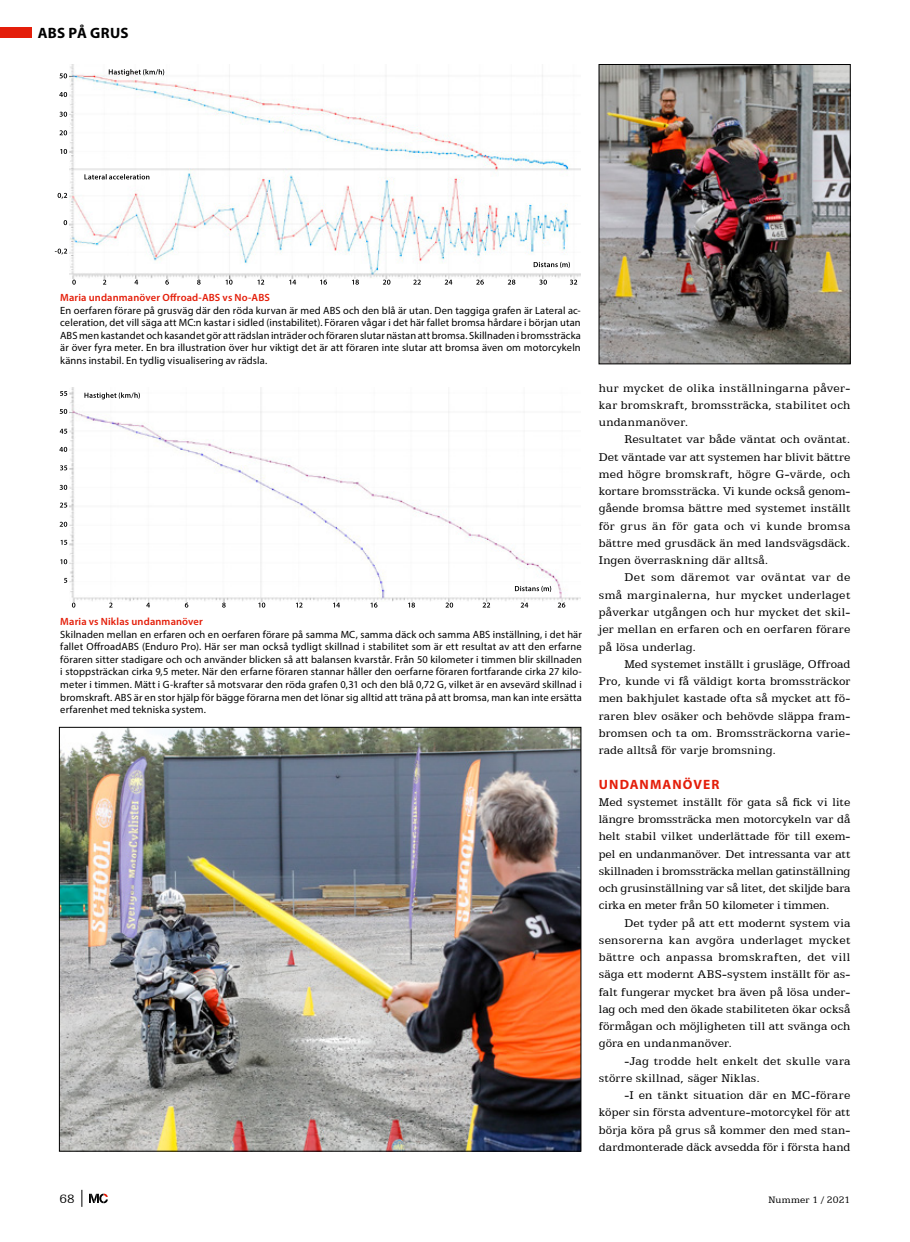
<style>
.page{position:relative;width:910px;height:1242px;background:#fff}
.page>*{position:absolute;margin:0;border:0;box-sizing:border-box;transform-origin:0 0}
.t1{font:700 15px "Myriad Pro";letter-spacing:.02em;color:#000}
.t2{font:700 13.5px "Myriad Pro";letter-spacing:.08em;color:#e41e0a}
.t3{font:13.5px "Egyptian 505 BT";color:#000}
.t4{font:12.75px/17.2px "Egyptian 505 BT";letter-spacing:.01em;color:#000;text-align:justify}
.t5{font:10.5px/12.6px "Myriad Pro";letter-spacing:.01em;color:#000;text-align:justify}
.t6{font:600 10.5px "Myriad Pro";letter-spacing:.015em;color:#e41e0a}
.t7{font:10.5px "Egyptian 505 BT";letter-spacing:.01em;color:#000}
</style>
<div class="page">
<svg style="left:81px;top:1189px;width:1px;height:17px"></svg>
<svg style="left:89px;top:1193px;width:19px;height:10px"></svg>
<div style="left:0;top:27px;width:31px;height:11px;background:#e41e0a"></div>
<img style="left:69px;top:64px;width:512px;height:215px">
<img style="left:69px;top:387px;width:512px;height:214px">
<svg style="left:60px;top:149px;width:7px;height:5px"></svg>
<svg style="left:60px;top:73px;width:7px;height:5px"></svg>
<svg style="left:59px;top:92px;width:8px;height:5px"></svg>
<svg style="left:60px;top:112px;width:7px;height:5px"></svg>
<svg style="left:60px;top:130px;width:7px;height:5px"></svg>
<svg style="left:72px;top:280px;width:4px;height:5px"></svg>
<svg style="left:539px;top:280px;width:8px;height:5px"></svg>
<svg style="left:508px;top:280px;width:7px;height:5px"></svg>
<svg style="left:476px;top:280px;width:8px;height:5px"></svg>
<svg style="left:445px;top:280px;width:7px;height:4px"></svg>
<svg style="left:413px;top:280px;width:8px;height:4px"></svg>
<svg style="left:383px;top:280px;width:7px;height:5px"></svg>
<svg style="left:352px;top:280px;width:7px;height:5px"></svg>
<svg style="left:320px;top:280px;width:7px;height:5px"></svg>
<svg style="left:289px;top:280px;width:7px;height:4px"></svg>
<svg style="left:258px;top:280px;width:6px;height:4px"></svg>
<svg style="left:226px;top:280px;width:7px;height:5px"></svg>
<svg style="left:197px;top:280px;width:4px;height:5px"></svg>
<svg style="left:165px;top:280px;width:4px;height:5px"></svg>
<svg style="left:134px;top:280px;width:4px;height:4px"></svg>
<svg style="left:570px;top:280px;width:7px;height:5px"></svg>
<svg style="left:534px;top:262px;width:36px;height:6px"></svg>
<svg style="left:109px;top:69px;width:55px;height:7px"></svg>
<svg style="left:84px;top:174px;width:65px;height:5px"></svg>
<svg style="left:55px;top:249px;width:12px;height:5px"></svg>
<svg style="left:64px;top:220px;width:3px;height:5px"></svg>
<svg style="left:58px;top:193px;width:9px;height:6px"></svg>
<svg style="left:72px;top:602px;width:3px;height:5px"></svg>
<svg style="left:558px;top:602px;width:7px;height:5px"></svg>
<svg style="left:521px;top:602px;width:7px;height:5px"></svg>
<svg style="left:483px;top:602px;width:7px;height:5px"></svg>
<svg style="left:446px;top:602px;width:7px;height:5px"></svg>
<svg style="left:408px;top:602px;width:7px;height:5px"></svg>
<svg style="left:371px;top:602px;width:6px;height:5px"></svg>
<svg style="left:333px;top:602px;width:7px;height:5px"></svg>
<svg style="left:296px;top:602px;width:6px;height:5px"></svg>
<svg style="left:258px;top:602px;width:7px;height:5px"></svg>
<svg style="left:222px;top:602px;width:4px;height:5px"></svg>
<svg style="left:185px;top:602px;width:3px;height:5px"></svg>
<svg style="left:146px;top:602px;width:4px;height:5px"></svg>
<svg style="left:109px;top:602px;width:4px;height:5px"></svg>
<svg style="left:515px;top:586px;width:36px;height:6px"></svg>
<svg style="left:84px;top:392px;width:56px;height:7px"></svg>
<svg style="left:60px;top:559px;width:7px;height:5px"></svg>
<svg style="left:60px;top:409px;width:7px;height:5px"></svg>
<svg style="left:59px;top:447px;width:8px;height:5px"></svg>
<svg style="left:60px;top:485px;width:7px;height:5px"></svg>
<svg style="left:60px;top:522px;width:7px;height:5px"></svg>
<svg style="left:60px;top:429px;width:7px;height:5px"></svg>
<svg style="left:60px;top:465px;width:7px;height:5px"></svg>
<svg style="left:60px;top:502px;width:7px;height:5px"></svg>
<svg style="left:61px;top:540px;width:6px;height:5px"></svg>
<svg style="left:64px;top:578px;width:3px;height:5px"></svg>
<svg style="left:60px;top:391px;width:7px;height:5px"></svg>
<img style="left:61px;top:729px;width:518px;height:420px">
<img style="left:601px;top:66px;width:247px;height:296px">
<div style="left:599px;top:64px;width:251px;height:300px;border:1px solid #000"></div>
<p class="t1" style="left:38px;top:23px;width:92px">ABS PÅ GRUS</p>
<p class="t6" style="left:60px;top:291px;width:211px">Maria undanmanöver Offroad-ABS vs No-ABS</p>
<p class="t5" style="left:60px;top:304px;width:522px">En oerfaren förare på grusväg där den röda kurvan är med ABS och den blå är utan. Den taggiga grafen är Lateral ac&shy;celeration, det vill säga att MC:n kastar i sidled (instabilitet). Föraren vågar i det här fallet bromsa hårdare i början utan ABS men kastandet och kasandet gör att rädslan inträder och föraren slutar nästan att bromsa. Skillnaden i bromssträcka är över fyra meter. En bra illustration över hur viktigt det är att föraren inte slutar att bromsa även om motorcykeln känns instabil. En tydlig visualisering av rädsla.</p>
<p class="t6" style="left:60px;top:615px;width:144px">Maria vs Niklas undanmanöver</p>
<p class="t5" style="left:60px;top:627px;width:523px">Skilnaden mellan en erfaren och en oerfaren förare på samma MC, samma däck och samma ABS inställning, i det här fallet OffroadABS (Enduro Pro). Här ser man också tydligt skillnad i stabilitet som är ett resultat av att den erfarne föraren sitter stadigare och och använder blicken så att balansen kvarstår. Från 50 kilometer i timmen blir skillnaden i stoppsträckan cirka 9,5 meter. När den erfarne föraren stannar håller den oerfarne föraren fortfarande cirka 27 kilo&shy;meter i timmen. Mätt i G-krafter så motsvarar den röda grafen 0,31 och den blå 0,72 G, vilket är en avsevärd skillnad i bromskraft. ABS är en stor hjälp för bägge förarna men det lönar sig alltid att träna på att bromsa, man kan inte ersätta erfarenhet med tekniska system.</p>
<p class="t4" style="left:599px;top:379px;width:253px">hur mycket de olika inställningarna påver&shy;kar bromskraft, bromssträcka, stabilitet och undanmanöver.</p>
<p class="t4" style="left:599px;top:431px;width:253px;text-indent:26px">Resultatet var både väntat och oväntat.<br>Det väntade var att systemen har blivit bättre med högre bromskraft, högre G-värde, och kortare bromssträcka. Vi kunde också genom&shy;gående bromsa bättre med systemet inställt för grus än för gata och vi kunde bromsa bättre med grusdäck än med landsvägsdäck.<br>Ingen överraskning där alltså.</p>
<p class="t4" style="left:599px;top:569px;width:253px;text-indent:26px">Det som däremot var oväntat var de små marginalerna, hur mycket underlaget påverkar utgången och hur mycket det skil&shy;jer mellan en erfaren och en oerfaren förare på lösa underlag.</p>
<p class="t4" style="left:599px;top:655px;width:253px;text-indent:26px">Med systemet inställt i grusläge, Offroad Pro, kunde vi få väldigt korta bromssträckor men bakhjulet kastade ofta så mycket att fö&shy;raren blev osäker och behövde släppa fram&shy;bromsen och ta om. Bromssträckorna varie&shy;rade alltså för varje bromsning.</p>
<p class="t2" style="left:599px;top:775px;width:122px">UNDANMANÖVER</p>
<p class="t4" style="left:599px;top:793px;width:253px">Med systemet inställt för gata så fick vi lite längre bromssträcka men motorcykeln var då helt stabil vilket underlättade för till exem&shy;pel en undanmanöver. Det intressanta var att skillnaden i bromssträcka mellan gatinställning och grusinställning var så litet, det skiljde bara cirka en meter från 50 kilometer i timmen.</p>
<p class="t4" style="left:599px;top:914px;width:253px;text-indent:26px">Det tyder på att ett modernt system via sensorerna kan avgöra underlaget mycket bättre och anpassa bromskraften, det vill säga ett modernt ABS-system inställt för as&shy;falt fungerar mycket bra även på lösa under&shy;lag och med den ökade stabiliteten ökar också förmågan och möjligheten till att svänga och göra en undanmanöver.</p>
<p class="t4" style="left:599px;top:1052px;width:253px;text-indent:26px">-Jag trodde helt enkelt det skulle vara större skillnad, säger Niklas.</p>
<p class="t4" style="left:599px;top:1086px;width:253px;text-indent:26px">-I en tänkt situation där en MC-förare köper sin första adventure-motorcykel för att börja köra på grus så kommer den med stan&shy;dardmonterade däck avsedda för i första hand</p>
<p class="t3" style="left:60px;top:1191px;width:17px">68</p>
<p class="t7" style="left:768px;top:1193px;width:83px">Nummer 1 / 2021</p>
</div>
